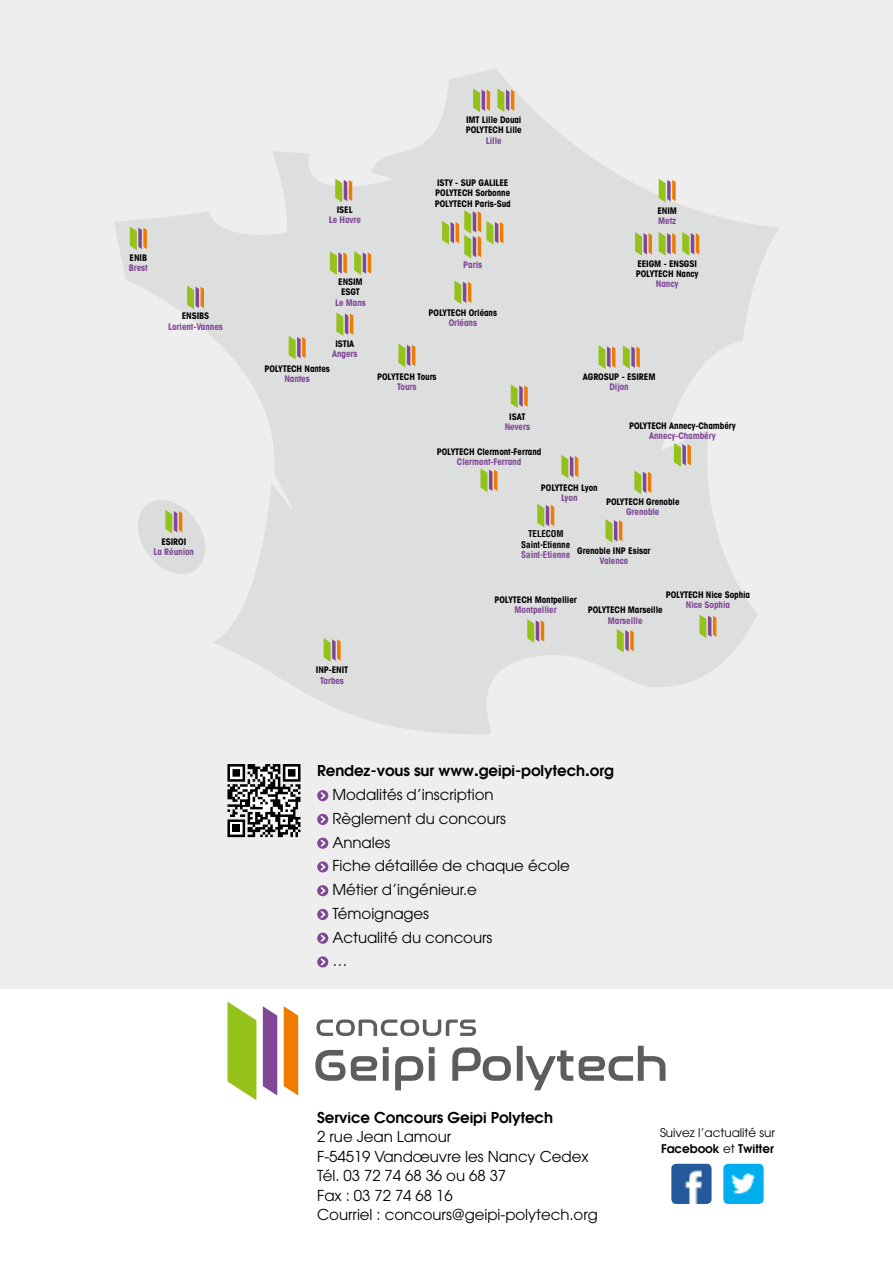
<style>
.page{position:relative;width:893px;height:1263px;background:#fff}
.page>*{position:absolute;margin:0;border:0;box-sizing:border-box;transform-origin:0 0}
.t1{font:15px/23.7px "Avant Garde LT";letter-spacing:-.005em;color:#000}
.t2{font:600 15px "Avant Garde";letter-spacing:-.005em;color:#000}
.t3{font:12px "Avant Garde LT";letter-spacing:-.005em;color:#000}
.t4{font:600 12px "Avant Garde";letter-spacing:-.005em;color:#000}
.t5{font:700 condensed 9.15px/10.4px "Avant Garde";letter-spacing:-.01em;color:#000}
.t6{font:700 condensed 9.15px "Avant Garde";letter-spacing:-.01em;color:#814796}
.t7{font:700 condensed 9.15px/10.4px "Helvetica LT Std";letter-spacing:-.01em;color:#000;text-align:center}
.s1{font-family:"Helvetica LT Std";color:#814796}
.s2{color:#814796}
.s3{font-weight:700}
.s4{font-family:"Avant Garde LT";font-weight:400}
</style>
<div class="page">
<div style="left:0;top:0;width:893px;height:989px;background:#eee"></div>
<svg style="left:114px;top:68px;width:665px;height:667px;fill:#dddede"></svg>
<svg style="left:227px;top:764px;width:73px;height:73px"></svg>
<div style="left:317px;top:790px;width:11px;height:11px;background:#814796;border-radius:50%"></div>
<svg style="left:319px;top:791px;width:8px;height:10px"></svg>
<svg style="left:317px;top:814px;width:11px;height:11px"></svg>
<svg style="left:319px;top:814px;width:8px;height:10px"></svg>
<div style="left:317px;top:838px;width:11px;height:11px;background:#814796;border-radius:50%"></div>
<svg style="left:319px;top:838px;width:8px;height:10px"></svg>
<div style="left:317px;top:861px;width:11px;height:11px;background:#814796;border-radius:50%"></div>
<svg style="left:319px;top:862px;width:8px;height:10px"></svg>
<div style="left:317px;top:885px;width:11px;height:11px;background:#814796;border-radius:50%"></div>
<svg style="left:319px;top:886px;width:8px;height:10px"></svg>
<svg style="left:317px;top:909px;width:11px;height:11px"></svg>
<svg style="left:319px;top:909px;width:8px;height:10px"></svg>
<div style="left:317px;top:933px;width:11px;height:11px;background:#814796;border-radius:50%"></div>
<svg style="left:319px;top:933px;width:8px;height:10px"></svg>
<div style="left:317px;top:956px;width:11px;height:11px;background:#814796;border-radius:50%"></div>
<svg style="left:319px;top:957px;width:8px;height:10px"></svg>
<img style="left:671px;top:1164px;width:40px;height:40px">
<img style="left:723px;top:1164px;width:41px;height:40px">
<svg style="left:316px;top:1019px;width:160px;height:17px"></svg>
<svg style="left:383px;top:1047px;width:6px;height:6px"></svg>
<svg style="left:429px;top:1047px;width:6px;height:6px"></svg>
<svg style="left:315px;top:1050px;width:62px;height:31px"></svg>
<div style="left:383px;top:1056px;width:6px;height:25px;background:#5d5d5d"></div>
<svg style="left:395px;top:1056px;width:28px;height:34px"></svg>
<div style="left:429px;top:1056px;width:6px;height:25px;background:#5d5d5d"></div>
<div style="left:517px;top:1046px;width:6px;height:35px;background:#5d5d5d"></div>
<svg style="left:526px;top:1050px;width:47px;height:40px"></svg>
<svg style="left:579px;top:1046px;width:86px;height:35px"></svg>
<svg style="left:452px;top:1047px;width:59px;height:34px"></svg>
<svg style="left:227px;top:1001px;width:29px;height:99px"></svg>
<svg style="left:263px;top:1006px;width:14px;height:89px"></svg>
<svg style="left:284px;top:1006px;width:14px;height:89px"></svg>
<svg style="left:699px;top:614px;width:17px;height:24px"></svg>
<svg style="left:617px;top:629px;width:17px;height:23px"></svg>
<svg style="left:527px;top:619px;width:17px;height:24px"></svg>
<svg style="left:324px;top:638px;width:17px;height:24px"></svg>
<svg style="left:134px;top:495px;width:75px;height:84px"></svg>
<svg style="left:289px;top:336px;width:17px;height:23px"></svg>
<svg style="left:336px;top:312px;width:17px;height:24px"></svg>
<svg style="left:398px;top:344px;width:17px;height:23px"></svg>
<svg style="left:511px;top:384px;width:17px;height:24px"></svg>
<svg style="left:480px;top:468px;width:17px;height:24px"></svg>
<svg style="left:130px;top:226px;width:17px;height:24px"></svg>
<svg style="left:335px;top:179px;width:17px;height:23px"></svg>
<svg style="left:454px;top:280px;width:17px;height:24px"></svg>
<svg style="left:537px;top:504px;width:17px;height:23px"></svg>
<svg style="left:605px;top:519px;width:17px;height:24px"></svg>
<svg style="left:634px;top:470px;width:17px;height:24px"></svg>
<svg style="left:674px;top:443px;width:17px;height:24px"></svg>
<svg style="left:561px;top:455px;width:17px;height:23px"></svg>
<svg style="left:598px;top:345px;width:17px;height:24px"></svg>
<svg style="left:623px;top:345px;width:17px;height:24px"></svg>
<svg style="left:330px;top:251px;width:17px;height:24px"></svg>
<svg style="left:354px;top:251px;width:17px;height:24px"></svg>
<svg style="left:659px;top:232px;width:17px;height:24px"></svg>
<svg style="left:635px;top:232px;width:17px;height:24px"></svg>
<svg style="left:682px;top:232px;width:17px;height:24px"></svg>
<svg style="left:659px;top:179px;width:17px;height:23px"></svg>
<svg style="left:473px;top:88px;width:17px;height:24px"></svg>
<svg style="left:497px;top:88px;width:17px;height:24px"></svg>
<svg style="left:442px;top:210px;width:61px;height:48px"></svg>
<svg style="left:187px;top:285px;width:17px;height:24px"></svg>
<p class="t5" style="left:130px;top:252px;width:19px">ENIB</p>
<p class="t6" style="left:129px;top:262px;width:20px">Brest</p>
<p class="t5" style="left:182px;top:311px;width:29px">ENSIBS</p>
<p class="t6" style="left:168px;top:321px;width:56px">Lorient-Vannes</p>
<p class="t5" style="left:161px;top:536px;width:26px">ESIROI</p>
<p class="t6" style="left:153px;top:546px;width:42px">La Réunion</p>
<p class="t5" style="left:337px;top:204px;width:17px">ISEL</p>
<p class="t6" style="left:329px;top:214px;width:34px">Le Havre</p>
<p class="t5" style="left:338px;top:276px;width:26px;text-align:center">ENSIM<br>ESGT</p>
<p class="t6" style="left:335px;top:297px;width:32px">Le Mans</p>
<p class="t5" style="left:335px;top:338px;width:20px">ISTIA</p>
<p class="t6" style="left:332px;top:348px;width:27px">Angers</p>
<p class="t5" style="left:466px;top:114px;width:58px">IMT Lille Douai<br>POLYTECH Lille</p>
<p class="t6" style="left:486px;top:134px;width:17px">Lille</p>
<p class="t5" style="left:435px;top:177px;width:77px">ISTY - SUP GALILEE<br>POLYTECH Sorbonne<br>POLYTECH Paris-Sud</p>
<p class="t6" style="left:463px;top:259px;width:20px">Paris</p>
<p class="t5" style="left:429px;top:307px;width:70px">POLYTECH Orléans</p>
<p class="t6" style="left:449px;top:317px;width:30px">Orléans</p>
<p class="t5" style="left:264px;top:363px;width:67px">POLYTECH Nantes</p>
<p class="t6" style="left:284px;top:373px;width:27px">Nantes</p>
<p class="t5" style="left:377px;top:371px;width:61px">POLYTECH Tours</p>
<p class="t6" style="left:397px;top:381px;width:21px">Tours</p>
<p class="t5" style="left:509px;top:411px;width:18px">ISAT</p>
<p class="t6" style="left:505px;top:421px;width:27px">Nevers</p>
<p class="t5" style="left:437px;top:446px;width:106px">POLYTECH Clermont-Ferrand</p>
<p class="t6" style="left:457px;top:456px;width:66px">Clermont-Ferrand</p>
<p class="t5" style="left:657px;top:205px;width:21px">ENIM</p>
<p class="t6" style="left:658px;top:215px;width:19px">Metz</p>
<p class="t5" style="left:636px;top:258px;width:64px">EEIGM - ENSGSI<br>POLYTECH Nancy</p>
<p class="t6" style="left:656px;top:278px;width:24px">Nancy</p>
<p class="t5" style="left:583px;top:371px;width:74px">AGROSUP - ESIREM</p>
<p class="t6" style="left:609px;top:381px;width:21px">Dijon</p>
<p class="t5" style="left:629px;top:420px;width:108px">POLYTECH Annecy-Chambéry</p>
<p class="t6" style="left:649px;top:430px;width:68px">Annecy-Chambéry</p>
<p class="t5" style="left:541px;top:482px;width:58px">POLYTECH Lyon</p>
<p class="t6" style="left:561px;top:492px;width:18px">Lyon</p>
<p class="t5" style="left:606px;top:496px;width:75px">POLYTECH Grenoble</p>
<p class="t6" style="left:626px;top:506px;width:35px">Grenoble</p>
<p class="t7" style="left:521px;top:529px;width:51px">TELECOM<br>Saint-Etienne</p>
<p class="t5" style="left:599px;top:545px;width:53px;text-indent:-78px"><span class="s1">Saint-Etienne</span> Grenoble INP Esisar<br><span class="s2">Valence</span></p>
<p class="t5" style="left:316px;top:665px;width:34px">INP-ENIT</p>
<p class="t6" style="left:320px;top:674px;width:25px">Tarbes</p>
<p class="t5" style="left:494px;top:594px;width:84px">POLYTECH Montpellier</p>
<p class="t6" style="left:515px;top:604px;width:44px">Montpellier</p>
<p class="t5" style="left:666px;top:589px;width:86px">POLYTECH Nice Sophia</p>
<p class="t6" style="left:686px;top:599px;width:46px">Nice Sophia</p>
<p class="t5" style="left:588px;top:605px;width:76px">POLYTECH Marseille</p>
<p class="t6" style="left:608px;top:615px;width:36px">Marseille</p>
<h1 class="t2" style="left:317px;top:759px;width:298px">Rendez-vous sur www<span class="s3">.</span>geipi-polytech<span class="s3">.</span>org</h1>
<h1 class="t1" style="left:332px;top:783px;width:239px">Modalités d’inscription<br>Règlement du concours<br>Annales<br>Fiche détaillée de chaque école<br>Métier d’ingénieur.e<br>Témoignages<br>Actualité du concours<br>…</h1>
<h1 class="t2" style="left:317px;top:1105px;width:237px">Service Concours Geipi Polytech</h1>
<h1 class="t1" style="left:317px;top:1127px;width:282px;line-height:19.5px">2 rue Jean Lamour<br>F-54519 Vandœuvre les Nancy Cedex<br>Tél. 03 72 74 68 36 ou 68 37<br>Fax : 03 72 74 68 16<br>Courriel : concours@geipi-polytech.org</h1>
<h2 class="t3" style="left:660px;top:1125px;width:116px">Suivez l’actualité sur</h2>
<h2 class="t4" style="left:661px;top:1139px;width:114px">Facebook <span class="s4">et</span> Twitter</h2>
</div>
